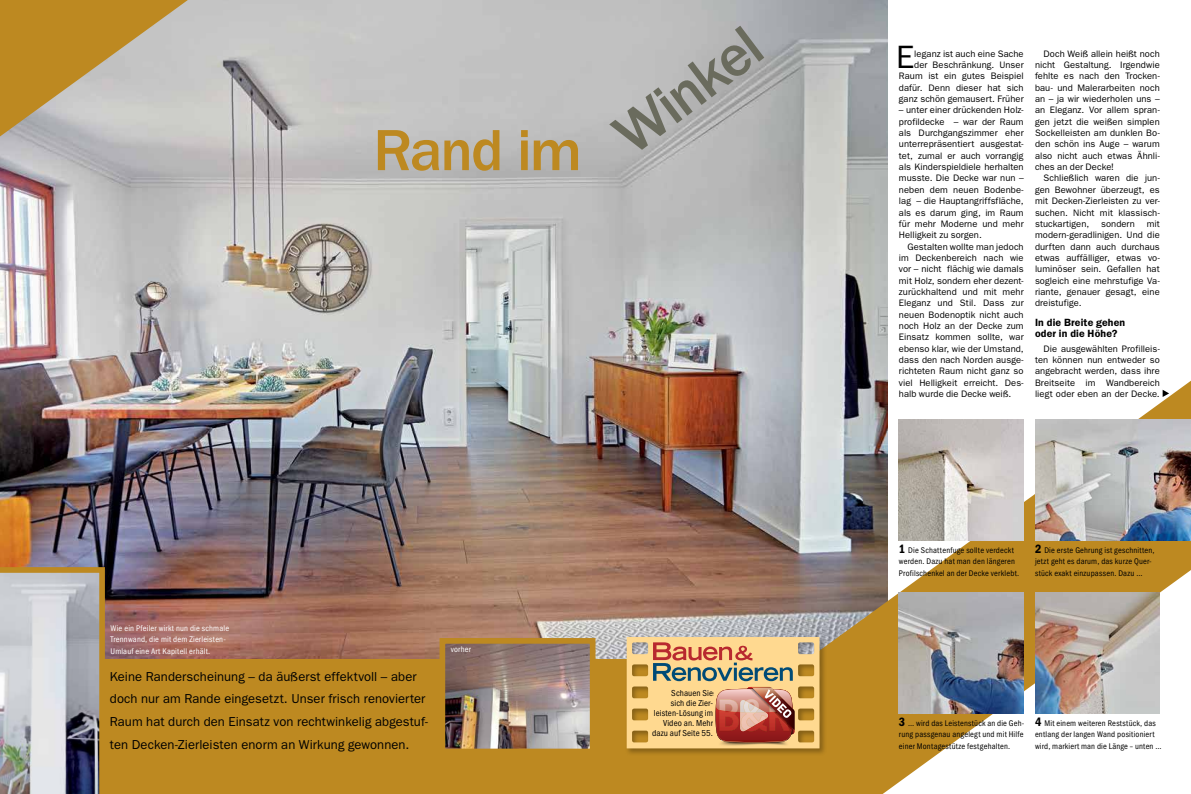
<style>
.page{position:relative;width:1191px;height:794px;background:#fff}
.page>*{position:absolute;margin:0;border:0;box-sizing:border-box;transform-origin:0 0}
.t1{font:500 60px "ITC Franklin Gothic Std";letter-spacing:-.03em;color:#bd8921}
.t2{font:500 60px "ITC Franklin Gothic Std";color:#6a6b5d}
.t3{font:32.4px "ITC Franklin Gothic Std";color:#000}
.t4{font:13px/22.7px "ITC Franklin Gothic Std";letter-spacing:.005em;color:#000}
.t5{font:600 10.5px/11.3px "ITC Franklin Gothic Std";letter-spacing:.015em;color:#000}
.t6{font:9.4px/11.3px "ITC Franklin Gothic Std";letter-spacing:.005em;color:#000;text-align:justify}
.t7{font:condensed 9px/9.9px "ITC Franklin Gothic Std";letter-spacing:.01em;color:#000;text-align:right}
.t8{font:condensed 8.5px/11.3px "ITC Franklin Gothic Std";letter-spacing:.02em;color:#000}
.t9{font:condensed 8.5px/11.3px "ITC Franklin Gothic Std";letter-spacing:.02em;color:#fff}
.s1{font-family:"ITC Franklin Gothic Std Dm Cd";font-stretch:normal;font-size:12.5px}
</style>
<div class="page">
<img style="left:0;top:0;width:887px;height:659px">
<svg style="left:0;top:564px;width:108px;height:230px;background:#b2b1b2"></svg>
<div style="left:101px;top:659px;width:747px;height:135px;background:#bd8921"></div>
<svg style="left:715px;top:381px;width:476px;height:413px"></svg>
<img style="left:899px;top:420px;width:124px;height:120px">
<img style="left:1035px;top:420px;width:156px;height:120px">
<img style="left:437px;top:635px;width:161px;height:114px">
<div style="left:624px;top:635px;width:203px;height:121px;background:#000;opacity:.3"></div>
<svg style="left:626px;top:637px;width:193px;height:111px;background:#daad79"></svg>
<img style="left:1035px;top:592px;width:124px;height:121px">
<img style="left:899px;top:592px;width:124px;height:121px">
<svg style="left:0;top:0;width:188px;height:136px;background:#c0a672"></svg>
<h1 class="t1" style="left:373px;top:117px;width:210px">Rand im</h1>
<h1 class="t2" style="left:600px;top:114px;width:170px;rotate:-37deg">Winkel</h1>
<p class="t9" style="left:111px;top:622px;width:120px">Wie ein Pfeiler wirkt nun die schmale<br>Trennwand, die mit dem Zierleisten-<br>Umlauf eine Art Kapitell erhält.</p>
<h3 class="t4" style="left:110px;top:665px;width:319px">Keine Randerscheinung – da äußerst effektvoll – aber doch nur am Rande eingesetzt. Unser frisch renovierter Raum hat durch den Einsatz von rechtwinkelig abgestuf&shy;ten Decken-Zierleisten enorm an Wirkung gewonnen.</h3>
<p class="t9" style="left:451px;top:644px;width:22px">vorher</p>
<p class="t7" style="left:652px;top:688px;width:62px">Schauen Sie<br>sich die Zier&shy;leisten-Lösung im<br>Video an. Mehr dazu auf Seite 55.</p>
<h2 class="t3" style="left:896px;top:38px;width:20px">E</h2>
<p class="t6" style="left:899px;top:48px;width:126px;text-align:right">leganz ist auch eine Sache der Beschränkung. Unser<br>Raum ist ein gutes Beispiel dafür. Denn dieser hat sich ganz schön gemausert. Früher</p>
<p class="t6" style="left:899px;top:105px;width:126px">– unter einer drückenden Holz&shy;profildecke – war der Raum als Durchgangszimmer eher unterrepräsentiert ausgestat&shy;tet, zumal er auch vorrangig als Kinderspieldiele herhalten musste. Die Decke war nun – neben dem neuen Bodenbe&shy;lag – die Hauptangriffsfläche, als es darum ging, im Raum für mehr Moderne und mehr Helligkeit zu sorgen.</p>
<p class="t6" style="left:899px;top:241px;width:126px;text-indent:9px">Gestalten wollte man jedoch im Deckenbereich nach wie vor – nicht flächig wie damals mit Holz, sondern eher dezent&shy;zurückhaltend und mit mehr Eleganz und Stil. Dass zur neuen Bodenoptik nicht auch noch Holz an der Decke zum Einsatz kommen sollte, war ebenso klar, wie der Umstand, dass den nach Norden ausge&shy;richteten Raum nicht ganz so viel Helligkeit erreicht. Des&shy;halb wurde die Decke weiß.</p>
<p class="t6" style="left:1035px;top:48px;width:126px;text-indent:9px">Doch Weiß allein heißt noch nicht Gestaltung. Irgendwie fehlte es nach den Trocken&shy;bau- und Malerarbeiten noch an – ja wir wiederholen uns – an Eleganz. Vor allem spran&shy;gen jetzt die weißen simplen Sockelleisten am dunklen Bo&shy;den schön ins Auge – warum also nicht auch etwas Ähnli&shy;ches an der Decke!</p>
<p class="t6" style="left:1035px;top:173px;width:126px;text-indent:9px">Schließlich waren die jun&shy;gen Bewohner überzeugt, es mit Decken-Zierleisten zu ver&shy;suchen. Nicht mit klassisch&shy;stuckartigen,</p>
<p class="t6" style="left:1035px;top:218px;width:126px;text-indent:112px">mit modern-geradlinigen. Und die durften dann auch durchaus etwas auffälliger, etwas vo&shy;luminöser sein. Gefallen hat sogleich eine mehrstufige Va&shy;riante, genauer gesagt, eine dreistufige.</p>
<p class="t5" style="left:1035px;top:317px;width:92px">In die Breite gehen oder in die Höhe?</p>
<p class="t6" style="left:1035px;top:343px;width:126px;text-indent:9px">Die ausgewählten Profilleis&shy;ten können nun entweder so angebracht werden, dass ihre Breitseite im Wandbereich liegt oder eben an der Decke.</p>
<p class="t6" style="left:1101px;top:218px;width:35px">sondern</p>
<p class="t8" style="left:899px;top:544px;width:122px"><span class="s1">1</span> Die Schattenfuge sollte verdeckt werden. Dazu hat man den längeren<br>Profilschenkel an der Decke verklebt.</p>
<p class="t8" style="left:1035px;top:544px;width:121px"><span class="s1">2</span> Die erste Gehrung ist geschnitten, jetzt geht es darum, das kurze Quer&shy;stück exakt einzupassen. Dazu …</p>
<p class="t8" style="left:899px;top:717px;width:127px;text-align:justify"><span class="s1">3</span> … wird das Leistenstück an die Geh&shy;rung passgenau angelegt und mit Hilfe einer Montagestütze festgehalten.</p>
<p class="t8" style="left:1035px;top:717px;width:128px"><span class="s1">4</span> Mit einem weiteren Reststück, das entlang der langen Wand positioniert wird, markiert man die Länge – unten …</p>
</div>
